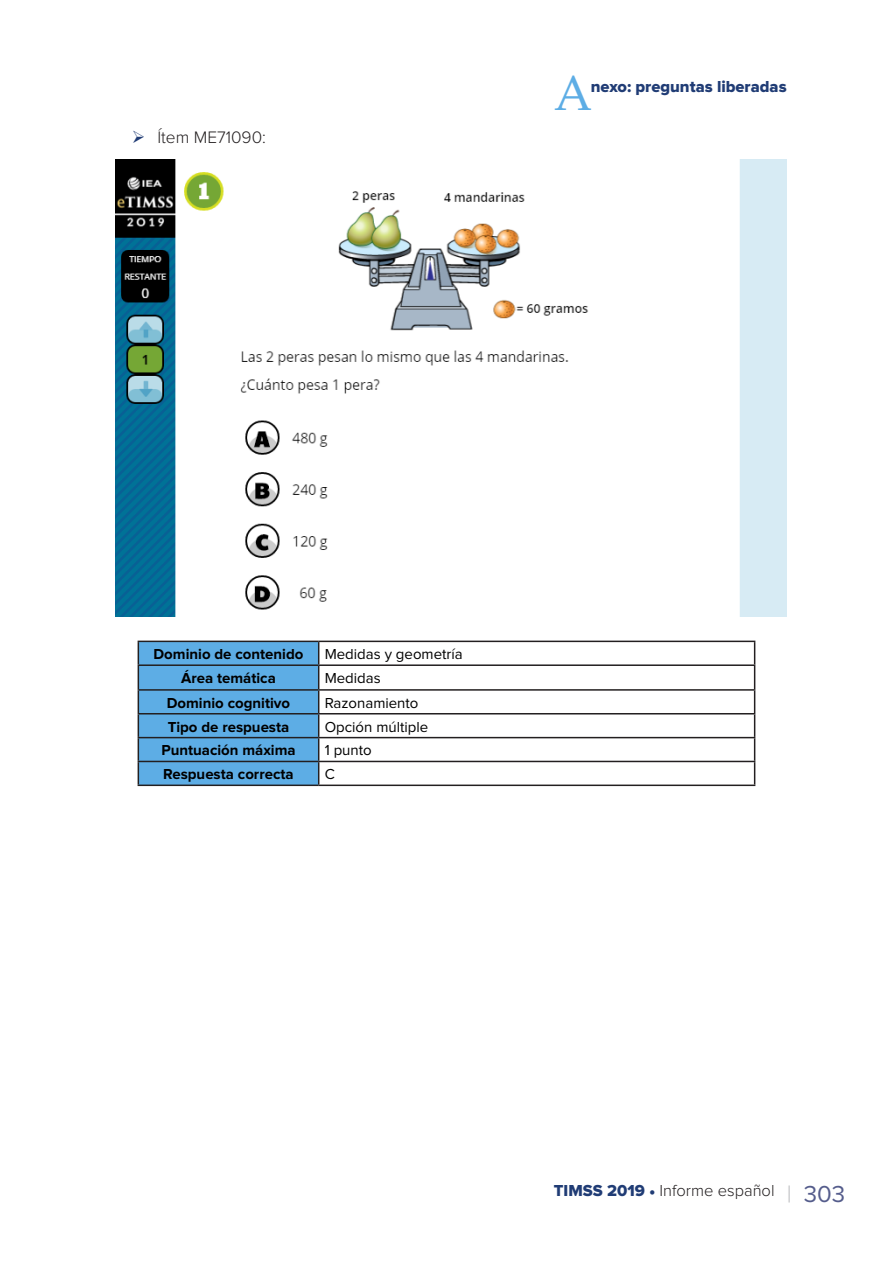
<style>
.page{position:relative;width:893px;height:1263px;background:#fff}
.page>*{position:absolute;margin:0;border:0;box-sizing:border-box;transform-origin:0 0}
.t1{font:49.05px "Palatino Linotype";color:#5dade5}
.t2{font:300 17.25px "Proxima Nova";color:#231f20}
.t3{font:300 16.5px "Proxima Nova";color:#231f20}
.t4{font:16.5px "Proxima Nova Extrabld";color:#203c75}
.t5{font:700 15px "Proxima Nova";color:#000}
.t6{font:15px "Proxima Nova";color:#000}
.s1{font-family:"Proxima Nova Extrabld";font-weight:400;color:#203c75}
.s2{font-family:"Minion Pro";font-weight:400;color:#203c75}
.s3{font-weight:400;font-size:24px;color:#c7c8ca}
.s4{font-weight:400;font-size:24px;color:#555d8c}
</style>
<div class="page">
<img style="left:116px;top:160px;width:671px;height:457px">
<hr style="left:319px;top:641px;width:436px;height:1px;background:#231f20">
<hr style="left:319px;top:664px;width:436px;height:2px;background:#231f20">
<hr style="left:319px;top:689px;width:436px;height:2px;background:#231f20">
<hr style="left:319px;top:713px;width:436px;height:1px;background:#231f20">
<hr style="left:319px;top:737px;width:436px;height:1px;background:#231f20">
<hr style="left:319px;top:761px;width:436px;height:1px;background:#231f20">
<svg style="left:138px;top:641px;width:181px;height:143px;background:#58a3d7"></svg>
<svg style="left:754px;top:642px;width:1px;height:142px"></svg>
<hr style="left:138px;top:784px;width:181px;height:2px;background:#231f20">
<hr style="left:319px;top:784px;width:436px;height:2px;background:#231f20">
<p class="t2" style="left:157px;top:128px;width:110px">Ítem ME71090:</p>
<h1 class="t1" style="left:554px;top:59px;width:40px">A</h1>
<p class="t4" style="left:591px;top:79px;width:197px">nexo: preguntas liberadas</p>
<p class="t5" style="left:154px;top:647px;width:151px">Dominio de contenido</p>
<p class="t6" style="left:325px;top:647px;width:140px">Medidas y geometría</p>
<p class="t5" style="left:181px;top:672px;width:96px">Área temática</p>
<p class="t6" style="left:325px;top:671px;width:58px">Medidas</p>
<p class="t5" style="left:167px;top:696px;width:125px">Dominio cognitivo</p>
<p class="t6" style="left:325px;top:696px;width:95px">Razonamiento</p>
<p class="t5" style="left:168px;top:720px;width:123px">Tipo de respuesta</p>
<p class="t6" style="left:325px;top:720px;width:105px">Opción múltiple</p>
<p class="t5" style="left:161px;top:744px;width:136px">Puntuación máxima</p>
<p class="t6" style="left:325px;top:744px;width:49px">1 punto</p>
<p class="t5" style="left:163px;top:767px;width:132px">Respuesta correcta</p>
<p class="t6" style="left:325px;top:767px;width:12px">C</p>
<p class="t3" style="left:554px;top:1181px;width:293px"><span class="s1">TIMSS 2019</span> <span class="s2">•</span> Informe español <span class="s3">|</span> <span class="s4">303</span></p>
</div>
